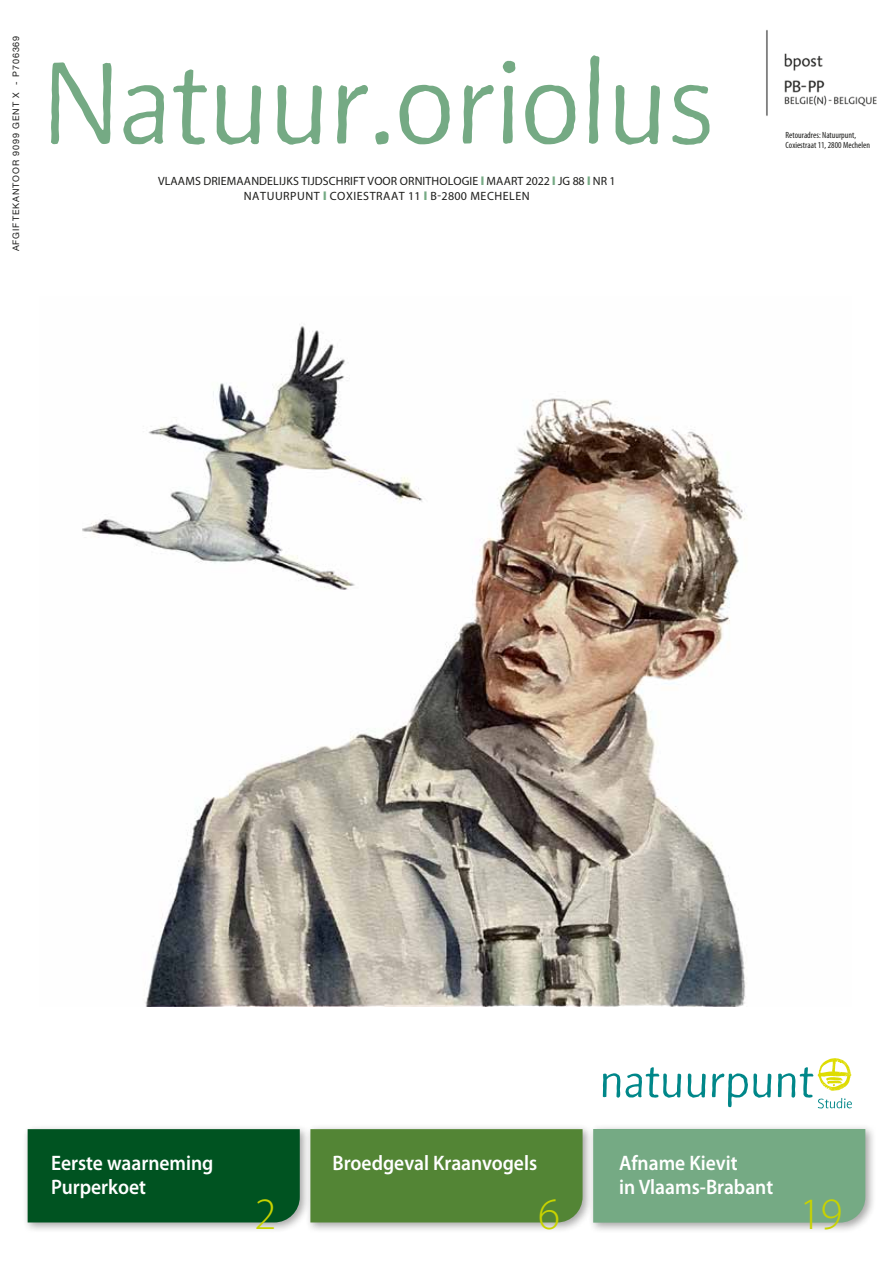
<style>
.page{position:relative;width:893px;height:1263px;background:#fff}
.page>*{position:absolute;margin:0;border:0;box-sizing:border-box;transform-origin:0 0}
.t1{font:130.5px "Beo Sans R11";color:#75aa84}
.t2{font:300 45px "Myriad Pro";color:#c8d300}
.t3{font:600 21px/24px "Myriad Pro";color:#fff;scale:.93 1}
.t4{font:12px/14.4px "Myriad Pro";letter-spacing:.01em;color:#1d1d1b;text-align:center}
.t5{font:condensed 9px/10.5px "Myriad Pro";color:#1d1d1b}
.t6{font:9px "Helvetica Neue LT Std";letter-spacing:.1em;color:#1d1d1b}
.s1{font-weight:900;color:#75aa84}
</style>
<div class="page">
<img style="left:82px;top:326px;width:665px;height:680px">
<svg style="left:603px;top:1067px;width:78px;height:31px"></svg>
<svg style="left:688px;top:1073px;width:18px;height:25px"></svg>
<svg style="left:712px;top:1073px;width:60px;height:34px"></svg>
<svg style="left:778px;top:1058px;width:74px;height:50px"></svg>
<img style="left:766px;top:30px;width:111px;height:86px">
<div style="left:22px;top:1124px;width:289px;height:109px;background:#1d1d1b;opacity:.4"></div>
<div style="left:28px;top:1129px;width:272px;height:93px;background:#005321"></div>
<div style="left:305px;top:1124px;width:289px;height:110px;background:#1d1d1b;opacity:.4"></div>
<div style="left:310px;top:1129px;width:273px;height:93px;background:#538535"></div>
<div style="left:588px;top:1123px;width:289px;height:111px;background:#1d1d1b;opacity:.4"></div>
<div style="left:593px;top:1129px;width:272px;height:93px;background:#75aa84"></div>
<p class="t6" style="left:11px;top:251px;width:217px;rotate:-90deg">AFGIFTEKANTOOR 9099 GENT X - P706369</p>
<h1 class="t1" style="left:43px;top:40px;width:673px">Natuur.oriolus</h1>
<p class="t4" style="left:158px;top:174px;width:459px">VLAAMS DRIEMAANDELIJKS TIJDSCHRIFT VOOR ORNITHOLOGIE <span class="s1">l</span> MAART 2022 <span class="s1">l</span> JG 88 <span class="s1">l</span> NR 1<br>NATUURPUNT <span class="s1">l</span> COXIESTRAAT 11 <span class="s1">l</span> B-2800 MECHELEN</p>
<p class="t5" style="left:785px;top:129px;width:86px">Retouradres: Natuurpunt,<br>Coxiestraat 11, 2800 Mechelen</p>
<p class="t3" style="left:51px;top:1151px;width:197px">Batumi Raptor Count:<br>10 jaa later</p>
<p class="t3" style="left:333px;top:1151px;width:154px">Zeldzame vogels</p>
<p class="t3" style="left:619px;top:1151px;width:167px">Afname Kievit<br>in Vlaams-Brabant</p>
<p class="t3" style="left:51px;top:1151px;width:176px">Eerste waarneming<br>Purperkoet</p>
<p class="t3" style="left:333px;top:1151px;width:221px">Broedgeval Kraanvogels</p>
<h2 class="t2" style="left:254px;top:1189px;width:23px">2</h2>
<h2 class="t2" style="left:538px;top:1189px;width:23px">6</h2>
<h2 class="t2" style="left:799px;top:1189px;width:45px">19</h2>
</div>
